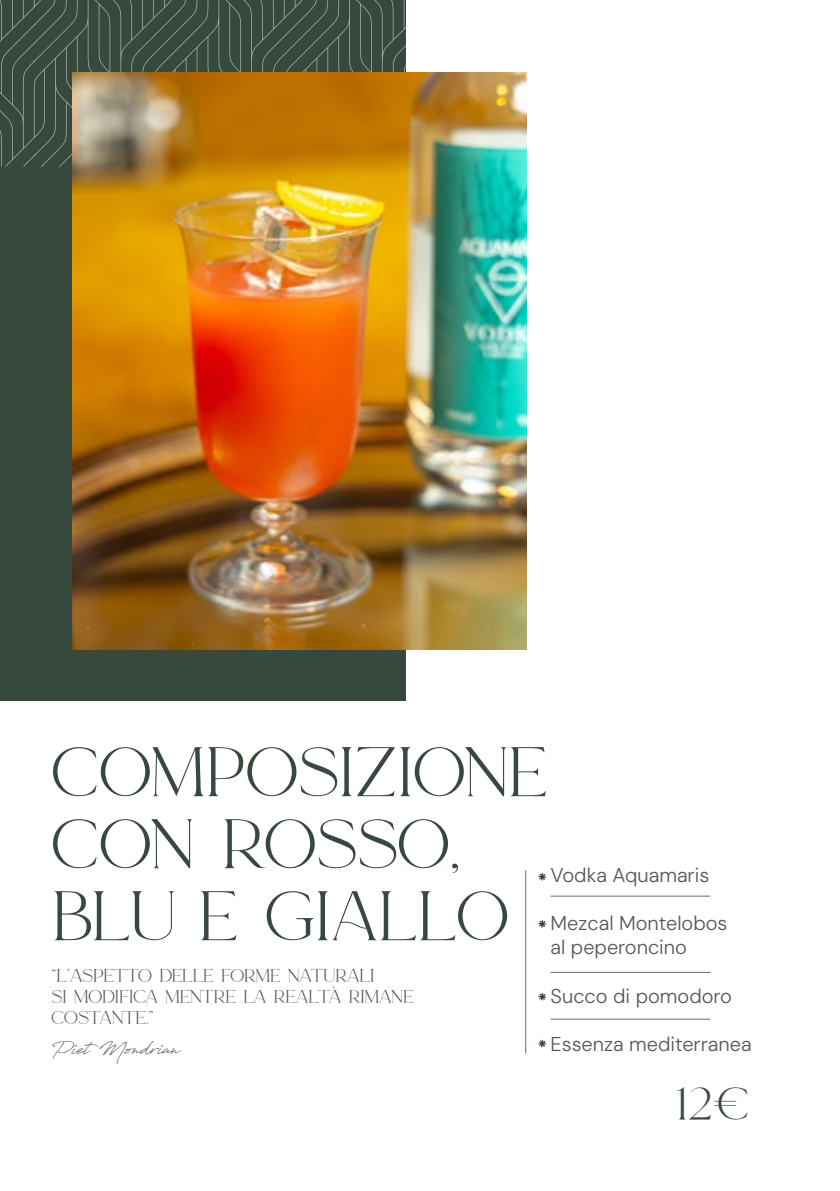
<style>
.page{position:relative;width:840px;height:1191px;background:#fff}
.page>*{position:absolute;margin:0;border:0;box-sizing:border-box;transform-origin:0 0}
.t1{font:72px/72px "Le Major";color:#37493d}
.t2{font:47.8px "Le Major";color:#37493d}
.t3{font:300 20px/24px "DM Sans 18 pt";color:#575756}
.t4{font:19.2px/21px "Le Major";color:#575756}
.t5{font:19.2px "Antro Vectra Bolder";color:#575756}
</style>
<div class="page">
<div style="left:0;top:0;width:405px;height:700px;background:#37493d"></div>
<hr style="left:525px;top:870px;width:1px;height:183px;background:#000">
<hr style="left:550px;top:895px;width:159px;height:1px;background:#000">
<hr style="left:550px;top:1018px;width:159px;height:1px;background:#000">
<hr style="left:550px;top:972px;width:159px;height:1px;background:#000">
<svg style="left:538px;top:873px;width:8px;height:7px"></svg>
<svg style="left:538px;top:920px;width:8px;height:8px"></svg>
<svg style="left:538px;top:992px;width:8px;height:8px"></svg>
<svg style="left:538px;top:1039px;width:8px;height:8px"></svg>
<svg style="left:35px;top:0;width:371px;height:167px"></svg>
<svg style="left:0;top:0;width:35px;height:166px"></svg>
<img style="left:72px;top:72px;width:454px;height:577px">
<h1 class="t1" style="left:52px;top:750px;width:497px">COMPOSIZIONE<br>CON ROSSO,<br>BLU E GIALLO</h1>
<p class="t3" style="left:550px;top:863px;width:160px">Vodka Aquamaris</p>
<p class="t3" style="left:550px;top:911px;width:178px">Mezcal Montelobos al peperoncino</p>
<p class="t3" style="left:550px;top:983px;width:183px">Succo di pomodoro</p>
<p class="t3" style="left:550px;top:1031px;width:202px">Essenza mediterranea</p>
<p class="t4" style="left:52px;top:969px;width:363px">“L’ASPETTO DELLE FORME NATURALI<br>SI MODIFICA MENTRE LA REALTÀ RIMANE<br>COSTANTE.”</p>
<p class="t5" style="left:52px;top:1035px;width:129px">PietMondrian</p>
<h2 class="t2" style="left:675px;top:1085px;width:75px">12€</h2>
</div>
